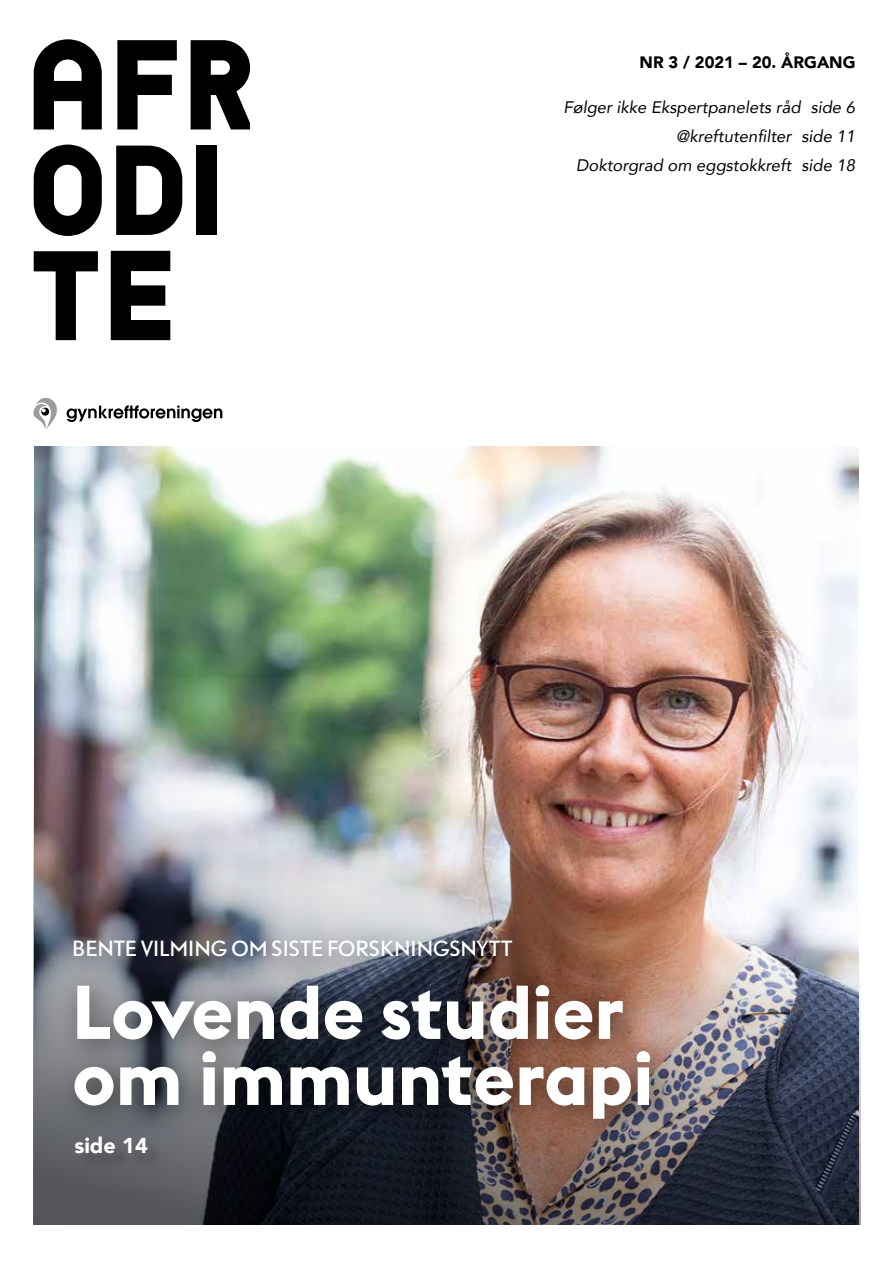
<style>
.page{position:relative;width:893px;height:1263px;background:#fff}
.page>*{position:absolute;margin:0;border:0;box-sizing:border-box;transform-origin:0 0}
.t1{font:700 75px/66px "Euclid Flex";color:#fff}
.t2{font:900 21.6px "Avenir";color:#fff}
.t3{font:19.5px "DTL Nobel TOT";color:#fff}
.t4{font:italic 16.65px/29.1px "Avenir";color:#000;text-align:right}
.t5{font:900 16.5px "Avenir";color:#000}
</style>
<div class="page">
<img style="left:34px;top:446px;width:825px;height:145px">
<img style="left:33px;top:591px;width:827px;height:634px">
<svg style="left:34px;top:39px;width:68px;height:90px"></svg>
<svg style="left:117px;top:40px;width:60px;height:89px"></svg>
<svg style="left:191px;top:40px;width:59px;height:89px"></svg>
<svg style="left:34px;top:145px;width:68px;height:91px"></svg>
<svg style="left:116px;top:146px;width:66px;height:89px"></svg>
<div style="left:197px;top:145px;width:20px;height:90px;background:#000"></div>
<svg style="left:34px;top:251px;width:64px;height:89px"></svg>
<svg style="left:111px;top:251px;width:59px;height:89px"></svg>
<svg style="left:67px;top:405px;width:155px;height:17px"></svg>
<svg style="left:33px;top:398px;width:24px;height:31px"></svg>
<div style="left:78px;top:1139px;width:87px;height:33px;background:#5e5f62"></div>
<div style="left:57px;top:923px;width:621px;height:224px;background:#000;opacity:.47"></div>
<p class="t5" style="left:640px;top:48px;width:217px">NR 3 / 2021 – 20. ÅRGANG</p>
<p class="t4" style="left:563px;top:93px;width:293px">Følger ikke Ekspertpanelets råd side 6 @kreftutenfilter side 11<br>Doktorgrad om eggstokkreft side 18</p>
<p class="t3" style="left:72px;top:935px;width:441px">BENTE VILMING OM SISTE FORSKNINGSNYTT</p>
<h1 class="t1" style="left:72px;top:980px;width:583px">Lovende studier om immunterapi</h1>
<p class="t2" style="left:74px;top:1127px;width:75px">side 14</p>
</div>
